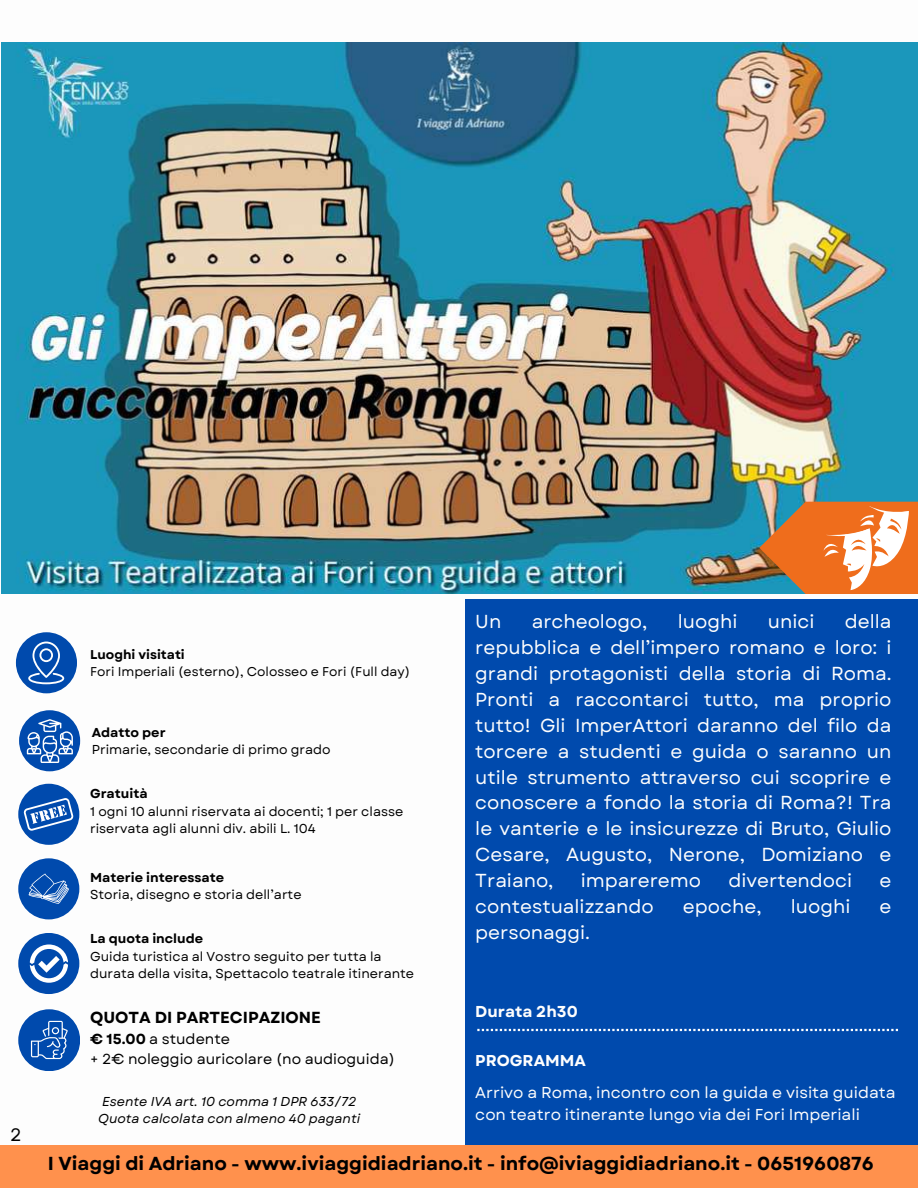
<style>
.page{position:relative;width:918px;height:1188px;background:#fff}
.page>*{position:absolute;margin:0;border:0;box-sizing:border-box;transform-origin:0 0}
.t1{font:18.75px/25.8px "Garet";color:#fefefe;text-align:justify}
.t2{font:700 18.75px "Garet";color:#000}
.t3{font:18px "Garet";color:#000}
.t4{font:700 16.05px "Garet";color:#000}
.t5{font:15.75px/21.9px "Garet";color:#fdfdfd}
.t6{font:700 15.75px "Garet";color:#fdfdfd}
.t7{font:700 15.75px "Garet";color:#fefefe}
.t8{font:14.55px/20.1px "Garet";color:#000}
.t9{font:12.9px/17.2px "Garet";color:#000}
.t10{font:italic 12.9px/17.2px "Garet";color:#000}
.t11{font:700 12.9px "Garet";color:#000}
.t12{font:12.75px "Garet";color:#000}
.t13{font:700 12.75px "Garet";color:#000}
.s1{font-weight:700}
</style>
<div class="page">
<div style="left:466px;top:600px;width:452px;height:588px;background:#004aad"></div>
<svg style="left:477px;top:1029px;width:421px;height:2px"></svg>
<div style="left:0;top:1145px;width:918px;height:43px;background:#ff914d"></div>
<div style="left:18px;top:784px;width:61px;height:61px;background:#004aad;border-radius:50%"></div>
<svg style="left:24px;top:798px;width:49px;height:33px"></svg>
<div style="left:18px;top:858px;width:61px;height:61px;background:#004aad;border-radius:50%"></div>
<svg style="left:28px;top:874px;width:41px;height:30px"></svg>
<div style="left:18px;top:933px;width:61px;height:61px;background:#004aad;border-radius:50%"></div>
<svg style="left:30px;top:944px;width:38px;height:39px"></svg>
<div style="left:18px;top:1009px;width:62px;height:62px;background:#004aad;border-radius:50%"></div>
<svg style="left:31px;top:1021px;width:37px;height:38px"></svg>
<div style="left:19px;top:710px;width:61px;height:61px;background:#004aad;border-radius:50%"></div>
<svg style="left:27px;top:719px;width:46px;height:44px"></svg>
<div style="left:16px;top:632px;width:61px;height:61px;background:#004aad;border-radius:50%"></div>
<svg style="left:28px;top:642px;width:36px;height:42px"></svg>
<img style="left:2px;top:42px;width:916px;height:552px">
<svg style="left:759px;top:502px;width:159px;height:92px"></svg>
<p class="t3" style="left:10px;top:1121px;width:13px">2</p>
<p class="t13" style="left:90px;top:645px;width:96px">Luoghi visitati</p>
<p class="t12" style="left:90px;top:662px;width:321px">Fori Imperiali (esterno), Colosseo e Fori (Full day)</p>
<p class="t11" style="left:92px;top:723px;width:75px">Adatto per</p>
<p class="t9" style="left:92px;top:741px;width:240px">Primarie, secondarie di primo grado</p>
<p class="t11" style="left:90px;top:785px;width:59px">Gratuità</p>
<p class="t9" style="left:90px;top:802px;width:315px">1 ogni 10 alunni riservata ai docenti; 1 per classe riservata agli alunni div. abili L. 104</p>
<p class="t11" style="left:90px;top:868px;width:136px">Materie interessate</p>
<p class="t9" style="left:90px;top:886px;width:213px">Storia, disegno e storia dell’arte</p>
<p class="t11" style="left:90px;top:930px;width:115px">La quota include</p>
<p class="t9" style="left:90px;top:948px;width:326px">Guida turistica al Vostro seguito per tutta la durata della visita, Spettacolo teatrale itinerante</p>
<p class="t4" style="left:90px;top:1006px;width:232px">QUOTA DI PARTECIPAZIONE</p>
<p class="t8" style="left:90px;top:1029px;width:306px"><span class="s1">€ 15.00</span> a studente<br>+ 2€ noleggio auricolare (no audioguida)</p>
<p class="t1" style="left:475px;top:609px;width:418px;text-indent:370px">della repubblica e dell’impero romano e loro: i grandi protagonisti della storia di Roma.<br>Pronti a raccontarci tutto, ma proprio tutto! Gli ImperAttori daranno del filo da torcere a studenti e guida o saranno un utile strumento attraverso cui scoprire e conoscere a fondo la storia di Roma?! Tra le vanterie e le insicurezze di Bruto, Giulio Cesare, Augusto, Nerone, Domiziano e Traiano,</p>
<p class="t1" style="left:475px;top:609px;width:28px">Un</p>
<p class="t1" style="left:532px;top:609px;width:117px">archeologo,</p>
<p class="t1" style="left:678px;top:609px;width:61px">luoghi</p>
<p class="t1" style="left:768px;top:609px;width:48px">unici</p>
<p class="t1" style="left:581px;top:868px;width:122px">impareremo</p>
<p class="t1" style="left:729px;top:868px;width:125px">divertendoci</p>
<p class="t1" style="left:880px;top:868px;width:13px">e</p>
<p class="t1" style="left:475px;top:894px;width:180px">contestualizzando</p>
<p class="t1" style="left:683px;top:894px;width:80px">epoche,</p>
<p class="t1" style="left:791px;top:894px;width:61px">luoghi</p>
<p class="t1" style="left:880px;top:894px;width:13px">e</p>
<p class="t1" style="left:475px;top:919px;width:116px">personaggi.</p>
<p class="t6" style="left:475px;top:1000px;width:104px">Durata 2h30</p>
<p class="t7" style="left:475px;top:1049px;width:112px">PROGRAMMA</p>
<p class="t5" style="left:475px;top:1082px;width:422px">Arrivo a Roma, incontro con la guida e visita guidata con teatro itinerante lungo via dei Fori Imperiali</p>
<p class="t10" style="left:98px;top:1093px;width:264px">Esente IVA art. 10 comma 1 DPR 633/72<br>Quota calcolata con almeno 40 paganti</p>
<p class="t2" style="left:48px;top:1150px;width:827px">I Viaggi di Adriano - www.iviaggidiadriano.it - info@iviaggidiadriano.it - 0651960876</p>
</div>
